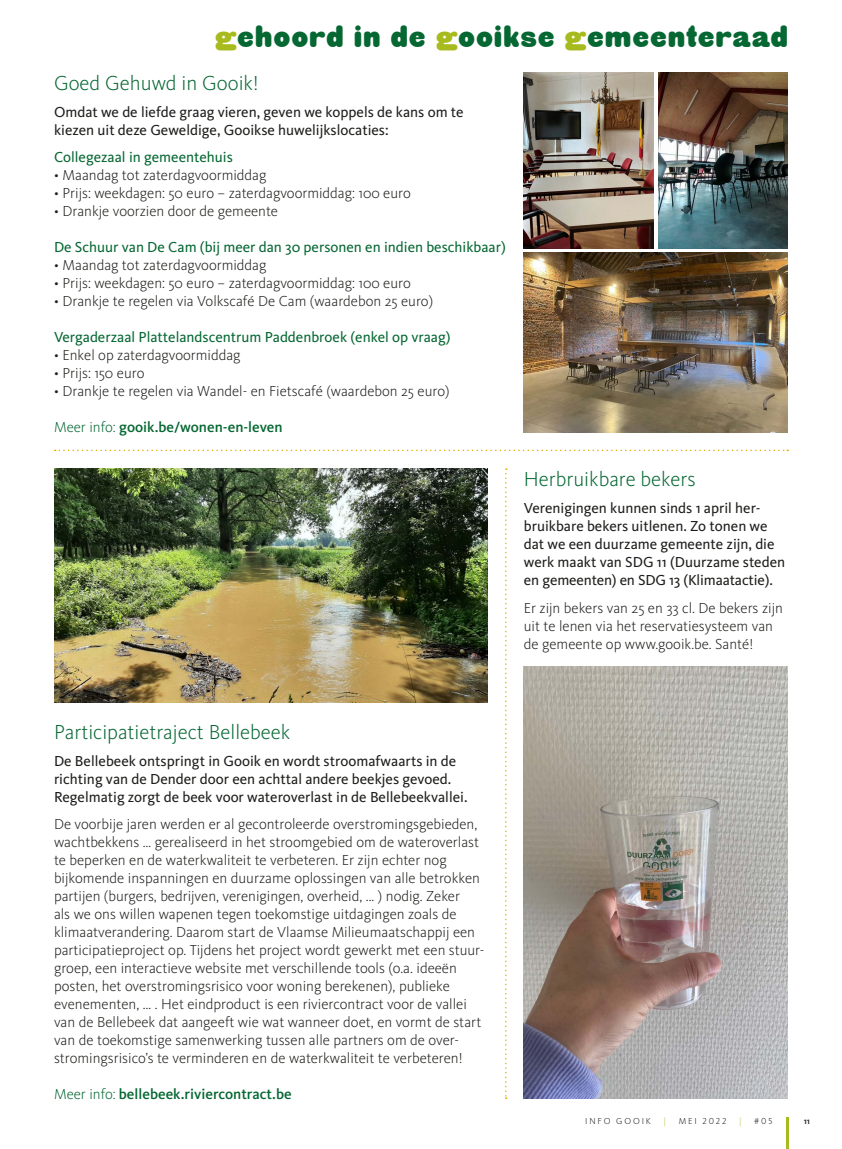
<style>
.page{position:relative;width:842px;height:1149px;background:#fff}
.page>*{position:absolute;margin:0;border:0;box-sizing:border-box;transform-origin:0 0}
.t1{font:30px "HWT Gothic Round";letter-spacing:.05em;color:#056732}
.t2{font:300 21px "Kievit OT";color:#056732}
.t3{font:300 15px/18px "Kievit OT";color:#1d1d1b}
.t4{font:15px/18px "Kievit OT";color:#1d1d1b}
.t5{font:15px "Kievit OT";color:#056732}
.t6{font:500 15px "Kievit OT";color:#056732}
.t7{font:300 9px "Kievit OT";letter-spacing:.21em;color:#1d1d1b}
.t8{font:300 9px "Kievit OT";color:#a7ba1e}
.t9{font:500 9px "Kievit OT";color:#1d1d1b}
.s1{color:#a7ba1e}
.s2{font-weight:300}
</style>
<div class="page">
<svg style="left:55px;top:449px;width:733px;height:2px"></svg>
<svg style="left:505px;top:468px;width:2px;height:630px"></svg>
<img style="left:524px;top:252px;width:264px;height:180px">
<img style="left:524px;top:72px;width:130px;height:176px">
<img style="left:658px;top:72px;width:130px;height:176px">
<img style="left:54px;top:468px;width:434px;height:234px">
<img style="left:524px;top:666px;width:264px;height:432px">
<hr style="left:787px;top:1116px;width:2px;height:32px;background:#a7ba1e">
<h1 class="t1" style="left:215px;top:19px;width:574px"><span class="s1">g</span>ehoord in de <span class="s1">g</span>ooikse <span class="s1">g</span>emeenteraad</h1>
<h2 class="t2" style="left:54px;top:70px;width:206px">Goed Gehuwd in Gooik!</h2>
<p class="t4" style="left:54px;top:103px;width:411px">Omdat we de liefde graag vieren, geven we koppels de kans om te kiezen uit deze Geweldige, Gooikse huwelijkslocaties:</p>
<p class="t5" style="left:54px;top:148px;width:180px">Collegezaal in gemeentehuis</p>
<p class="t3" style="left:54px;top:166px;width:214px">• Maandag tot zaterdagvoormiddag</p>
<p class="t3" style="left:54px;top:184px;width:358px">• Prijs: weekdagen: 50 euro – zaterdagvoormiddag: 100 euro</p>
<p class="t3" style="left:54px;top:202px;width:226px">• Drankje voorzien door de gemeente</p>
<p class="t5" style="left:54px;top:238px;width:453px">De Schuur van De Cam (bij meer dan 30 personen en indien beschikbaar)</p>
<p class="t3" style="left:54px;top:256px;width:214px">• Maandag tot zaterdagvoormiddag</p>
<p class="t3" style="left:54px;top:274px;width:358px">• Prijs: weekdagen: 50 euro – zaterdagvoormiddag: 100 euro</p>
<p class="t3" style="left:54px;top:292px;width:381px">• Drankje te regelen via Volkscafé De Cam (waardebon 25 euro)</p>
<p class="t5" style="left:54px;top:328px;width:398px">Vergaderzaal Plattelandscentrum Paddenbroek (enkel op vraag)</p>
<p class="t3" style="left:54px;top:346px;width:188px">• Enkel op zaterdagvoormiddag</p>
<p class="t3" style="left:54px;top:364px;width:92px">• Prijs: 150 euro</p>
<p class="t3" style="left:54px;top:382px;width:397px">• Drankje te regelen via Wandel- en Fietscafé (waardebon 25 euro)</p>
<p class="t6" style="left:54px;top:418px;width:230px"><span class="s2">Meer info:</span> gooik.be/wonen-en-leven</p>
<h2 class="t2" style="left:524px;top:466px;width:173px">Herbruikbare bekers</h2>
<p class="t4" style="left:524px;top:499px;width:263px">Verenigingen kunnen sinds 1 april her&shy;bruikbare bekers uitlenen. Zo tonen we dat we een duurzame gemeente zijn, die werk maakt van SDG 11 (Duurzame steden en gemeenten) en SDG 13 (Klimaatactie).</p>
<p class="t3" style="left:524px;top:598px;width:261px">Er zijn bekers van 25 en 33 cl. De bekers zijn uit te lenen via het reservatiesysteem van de gemeente op www.gooik.be. Santé!</p>
<h2 class="t2" style="left:54px;top:718px;width:238px">Participatietraject Bellebeek</h2>
<p class="t4" style="left:54px;top:751px;width:415px">De Bellebeek ontspringt in Gooik en wordt stroomafwaarts in de richting van de Dender door een achttal andere beekjes gevoed.<br>Regelmatig zorgt de beek voor wateroverlast in de Bellebeekvallei.</p>
<p class="t3" style="left:54px;top:814px;width:430px">De voorbije jaren werden er al gecontroleerde overstromingsgebieden, wachtbekkens … gerealiseerd in het stroomgebied om de wateroverlast te beperken en de waterkwaliteit te verbeteren. Er zijn echter nog bijkomende inspanningen en duurzame oplossingen van alle betrokken partijen (burgers, bedrijven, verenigingen, overheid, ... ) nodig. Zeker<br>als we ons willen wapenen tegen toekomstige uitdagingen zoals de klimaatverandering. Daarom start de Vlaamse Milieumaatschappij een participatieproject op. Tijdens het project wordt gewerkt met een stuur&shy;groep, een interactieve website met verschillende tools (o.a. ideeën posten, het overstromingsrisico voor woning berekenen), publieke evenementen, … . Het eindproduct is een riviercontract voor de vallei van de Bellebeek dat aangeeft wie wat wanneer doet, en vormt de start van de toekomstige samenwerking tussen alle partners om de over&shy;stromingsrisico’s te verminderen en de waterkwaliteit te verbeteren!</p>
<p class="t6" style="left:54px;top:1084px;width:239px"><span class="s2">Meer info:</span> bellebeek.riviercontract.be</p>
<p class="t7" style="left:585px;top:1114px;width:67px">INFO GOOIK</p>
<p class="t8" style="left:663px;top:1114px;width:4px">|</p>
<p class="t7" style="left:679px;top:1114px;width:49px">MEI 2022</p>
<p class="t8" style="left:739px;top:1114px;width:4px">|</p>
<p class="t7" style="left:754px;top:1114px;width:19px">#05</p>
<p class="t9" style="left:804px;top:1114px;width:8px">11</p>
</div>
